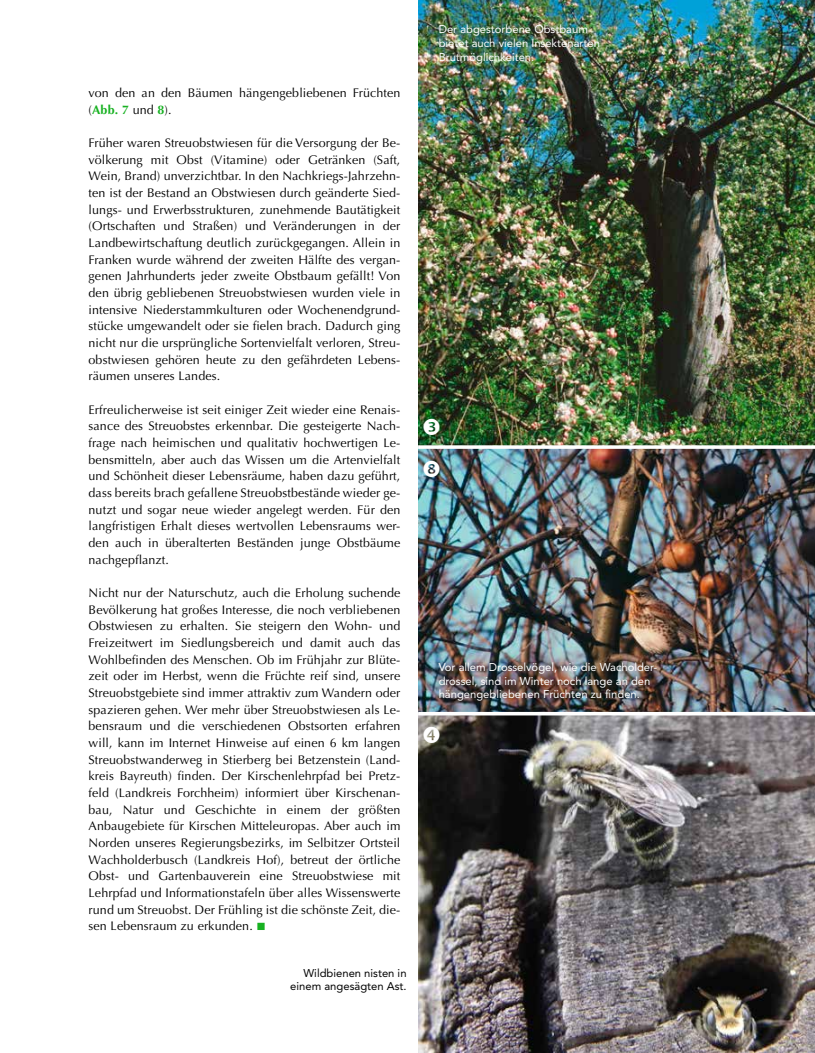
<style>
.page{position:relative;width:815px;height:1053px;background:#fff}
.page>*{position:absolute;margin:0;border:0;box-sizing:border-box;transform-origin:0 0}
.t1{font:12.5px/16.6px "Optima LT Std";letter-spacing:.01em;color:#000;text-align:justify}
.t2{font:11.25px/13.8px "Avenir LT Std";color:#fff}
.t3{font:11.25px/13.8px "Avenir LT Std";color:#000;text-align:right}
.s1{font-weight:700;color:#17b121}
.s2{color:#17b121}
</style>
<div class="page">
<img style="left:418px;top:0;width:397px;height:711px">
<img style="left:418px;top:715px;width:397px;height:337px">
<svg style="left:418px;top:445px;width:397px;height:4px"></svg>
<svg style="left:418px;top:711px;width:397px;height:2px"></svg>
<svg style="left:424px;top:418px;width:15px;height:16px"></svg>
<svg style="left:424px;top:727px;width:15px;height:16px"></svg>
<svg style="left:424px;top:460px;width:15px;height:17px"></svg>
<p class="t1" style="left:89px;top:85px;width:313px">von den an den Bäumen hängengebliebenen Früchten (<span class="s1">Abb. 7</span> und <span class="s1">8</span>).</p>
<p class="t1" style="left:89px;top:135px;width:313px">Früher waren Streuobstwiesen für die Versorgung der Be&shy;völkerung mit Obst (Vitamine) oder Getränken (Saft, Wein, Brand) unverzichtbar. In den Nachkriegs-Jahrzehn&shy;ten ist der Bestand an Obstwiesen durch geänderte Sied&shy;lungs- und Erwerbsstrukturen, zunehmende Bautätigkeit (Ortschaften und Straßen) und Veränderungen in der Landbewirtschaftung deutlich zurückgegangen. Allein in Franken wurde während der zweiten Hälfte des vergan&shy;genen Jahrhunderts jeder zweite Obstbaum gefällt! Von den übrig gebliebenen Streuobstwiesen wurden viele in intensive Niederstammkulturen oder Wochenendgrund&shy;stücke umgewandelt oder sie fielen brach. Dadurch ging nicht nur die ursprüngliche Sortenvielfalt verloren, Streu&shy;obstwiesen gehören heute zu den gefährdeten Lebens&shy;räumen unseres Landes.</p>
<p class="t1" style="left:89px;top:401px;width:313px">Erfreulicherweise ist seit einiger Zeit wieder eine Renais&shy;sance des Streuobstes erkennbar. Die gesteigerte Nach&shy;frage nach heimischen und qualitativ hochwertigen Le&shy;bensmitteln, aber auch das Wissen um die Artenvielfalt und Schönheit dieser Lebensräume, haben dazu geführt, dass bereits brach gefallene Streuobstbestände wieder ge&shy;nutzt und sogar neue wieder angelegt werden. Für den langfristigen Erhalt dieses wertvollen Lebensraums wer&shy;den auch in überalterten Beständen junge Obstbäume nachgepflanzt.</p>
<p class="t1" style="left:89px;top:584px;width:313px">Nicht nur der Naturschutz, auch die Erholung suchende Bevölkerung hat großes Interesse, die noch verbliebenen Obstwiesen zu erhalten. Sie steigern den Wohn- und Freizeitwert im Siedlungsbereich und damit auch das Wohlbefinden des Menschen. Ob im Frühjahr zur Blüte&shy;zeit oder im Herbst, wenn die Früchte reif sind, unsere Streuobstgebiete sind immer attraktiv zum Wandern oder spazieren gehen. Wer mehr über Streuobstwiesen als Le&shy;bensraum und die verschiedenen Obstsorten erfahren will, kann im Internet Hinweise auf einen 6 km langen Streuobstwanderweg in Stierberg bei Betzenstein (Land&shy;kreis Bayreuth) finden. Der Kirschenlehrpfad bei Pretz&shy;feld (Landkreis Forchheim) informiert über Kirschenan&shy;bau, Natur und Geschichte in einem der größten Anbaugebiete für Kirschen Mitteleuropas. Aber auch im Norden unseres Regierungsbezirks, im Selbitzer Ortsteil Wachholderbusch (Landkreis Hof), betreut der örtliche Obst- und Gartenbauverein eine Streuobstwiese mit Lehrpfad und Informationstafeln über alles Wissenswerte rund um Streuobst. Der Frühling ist die schönste Zeit, die&shy;sen Lebensraum zu erkunden. <span class="s2">■</span></p>
<p class="t3" style="left:290px;top:965px;width:118px">Wildbienen nisten in einem angesägten Ast.</p>
<p class="t2" style="left:439px;top:23px;width:163px">Der abgestorbene Obstbaum bietet auch vielen Insektenarten<br>Brutmöglichkeiten.</p>
<p class="t2" style="left:439px;top:660px;width:220px">Vor allem Drosselvögel, wie die Wacholder&shy;drossel, sind im Winter noch lange an den hängengebliebenen Früchten zu finden.</p>
</div>
